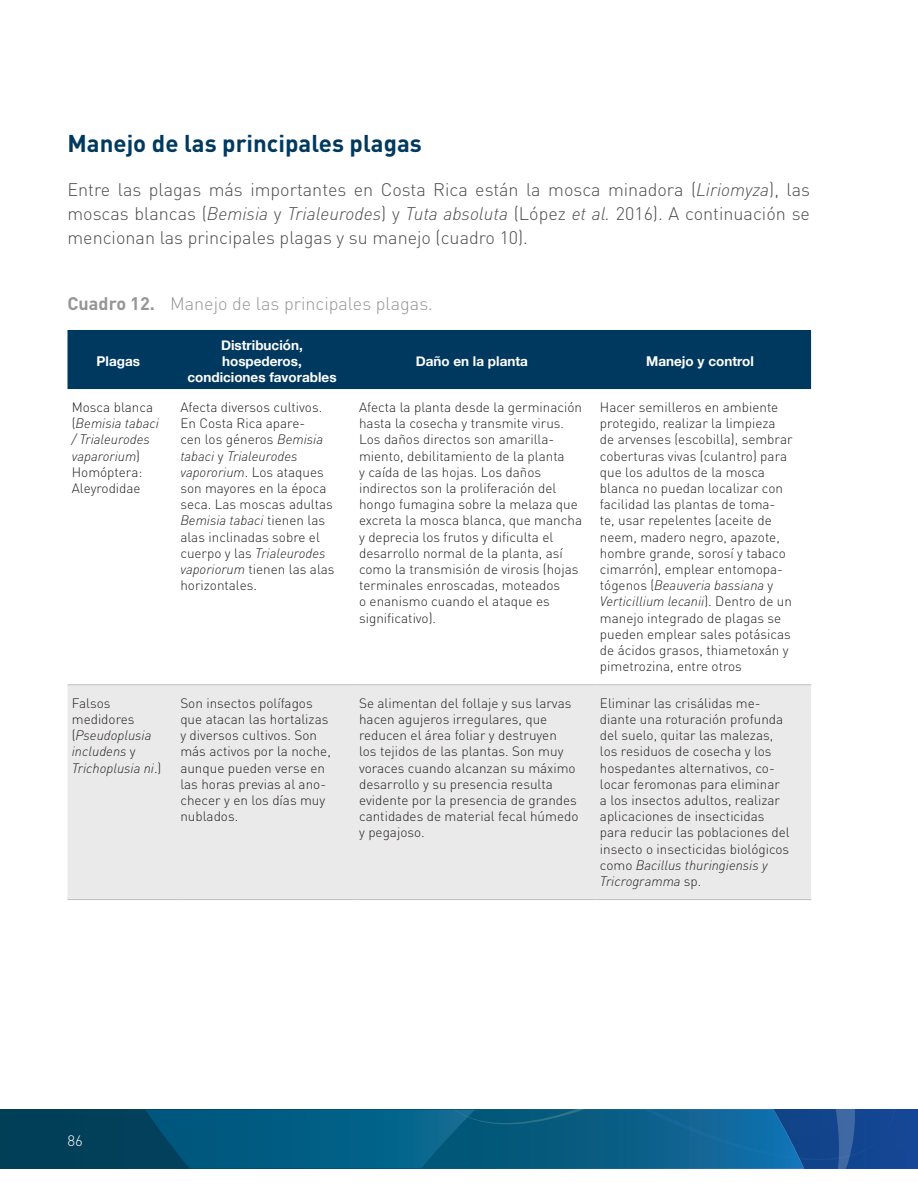
<style>
.page{position:relative;width:918px;height:1188px;background:#fff}
.page>*{position:absolute;margin:0;border:0;box-sizing:border-box;transform-origin:0 0}
.t1{font:700 24px "DIN Pro";color:#00395f}
.t2{font:300 18px/24px "DIN Pro";color:#4e4b4c;text-align:justify}
.t3{font:300 18px "DIN Pro";color:#969698}
.t4{font:300 15px "DIN Pro";color:#fff}
.t5{font:300 13.5px/16.2px "DIN Pro";color:#241f1f}
.t6{font:italic 300 13.5px/16.2px "DIN Pro";color:#241f1f}
.t7{font:700 13.5px/16.2px "Helvetica Neue";color:#fff;text-align:center}
.s1{font-style:italic}
.s2{font-weight:700}
.s3{font-style:normal}
</style>
<div class="page">
<div style="left:0;top:1110px;width:918px;height:59px;background:#013f59"></div>
<svg style="left:146px;top:1110px;width:772px;height:59px;background:#095b88"></svg>
<div style="left:68px;top:330px;width:743px;height:59px;background:#00395f"></div>
<div style="left:68px;top:686px;width:743px;height:213px;background:#ebeaea"></div>
<hr style="left:68px;top:685px;width:108px;height:1px;background:#c0bfc1">
<hr style="left:176px;top:685px;width:179px;height:1px;background:#c0bfc1">
<hr style="left:355px;top:685px;width:241px;height:1px;background:#c0bfc1">
<hr style="left:596px;top:685px;width:215px;height:1px;background:#c0bfc1">
<hr style="left:68px;top:899px;width:108px;height:1px;background:#c0bfc1">
<hr style="left:176px;top:899px;width:179px;height:1px;background:#c0bfc1">
<hr style="left:355px;top:899px;width:241px;height:1px;background:#c0bfc1">
<hr style="left:596px;top:899px;width:215px;height:1px;background:#c0bfc1">
<h1 class="t1" style="left:68px;top:123px;width:356px">Manejo de las principales plagas</h1>
<p class="t2" style="left:68px;top:176px;width:744px">Entre las plagas más importantes en Costa Rica están la mosca minadora (<span class="s1">Liriomyza</span>), las moscas blancas (<span class="s1">Bemisia</span> y <span class="s1">Trialeurodes</span>) y <span class="s1">Tuta absoluta</span> (López <span class="s1">et al.</span> 2016). A continuación se mencionan las principales plagas y su manejo (cuadro 10).</p>
<h2 class="t3" style="left:68px;top:290px;width:367px"><span class="s2">Cuadro 12.</span> Manejo de las principales plagas.</h2>
<p class="t7" style="left:97px;top:354px;width:45px">Plagas</p>
<p class="t7" style="left:187px;top:337px;width:151px">Distribución, hospederos, condiciones favorables</p>
<p class="t7" style="left:416px;top:354px;width:114px">Daño en la planta</p>
<p class="t7" style="left:646px;top:354px;width:109px">Manejo y control</p>
<p class="t6" style="left:72px;top:398px;width:89px"><span class="s3">Mosca blanca (</span>Bemisia tabaci / Trialeurodes vaparorium<span class="s3">)<br>Homóptera:<br>Aleyrodidae</span></p>
<p class="t5" style="left:180px;top:398px;width:156px">Afecta diversos cultivos.<br>En Costa Rica apare-<br>cen los géneros <span class="s1">Bemisia tabaci</span> y <span class="s1">Trialeurodes vapororium</span>. Los ataques son mayores en la época seca. Las moscas adultas<br><span class="s1">Bemisia tabaci</span> tienen las alas inclinadas sobre el cuerpo y las <span class="s1">Trialeurodes vaporiorum</span> tienen las alas horizontales.</p>
<p class="t5" style="left:359px;top:398px;width:225px">Afecta la planta desde la germinación hasta la cosecha y transmite virus.<br>Los daños directos son amarilla&shy;miento, debilitamiento de la planta<br>y caída de las hojas. Los daños indirectos son la proliferación del hongo fumagina sobre la melaza que excreta la mosca blanca, que mancha y deprecia los frutos y dificulta el desarrollo normal de la planta, así como la transmisión de virosis (hojas terminales enroscadas, moteados<br>o enanismo cuando el ataque es significativo).</p>
<p class="t5" style="left:600px;top:398px;width:194px">Hacer semilleros en ambiente protegido, realizar la limpieza de arvenses (escobilla), sembrar coberturas vivas (culantro) para que los adultos de la mosca blanca no puedan localizar con facilidad las plantas de toma&shy;te, usar repelentes (aceite de neem, madero negro, apazote, hombre grande, sorosí y tabaco cimarrón), emplear entomopa&shy;tógenos (<span class="s1">Beauveria bassiana</span> y<br><span class="s1">Verticillium lecanii</span>). Dentro de un manejo integrado de plagas se pueden emplear sales potásicas de ácidos grasos, thiametoxán y pimetrozina, entre otros</p>
<p class="t6" style="left:72px;top:694px;width:91px"><span class="s3">Falsos medidores (</span>Pseudoplusia includens <span class="s3">y<br></span>Trichoplusia ni<span class="s3">.)</span></p>
<p class="t5" style="left:180px;top:694px;width:152px">Son insectos polífagos que atacan las hortalizas y diversos cultivos. Son más activos por la noche, aunque pueden verse en las horas previas al ano&shy;checer y en los días muy nublados.</p>
<p class="t5" style="left:359px;top:694px;width:221px">Se alimentan del follaje y sus larvas hacen agujeros irregulares, que reducen el área foliar y destruyen<br>los tejidos de las plantas. Son muy voraces cuando alcanzan su máximo desarrollo y su presencia resulta evidente por la presencia de grandes cantidades de material fecal húmedo y pegajoso.</p>
<p class="t5" style="left:600px;top:694px;width:191px">Eliminar las crisálidas me&shy;diante una roturación profunda del suelo, quitar las malezas, los residuos de cosecha y los hospedantes alternativos, co&shy;locar feromonas para eliminar a los insectos adultos, realizar aplicaciones de insecticidas para reducir las poblaciones del insecto o insecticidas biológicos como <span class="s1">Bacillus thuringiensis y<br>Tricrogramma</span> sp.</p>
<p class="t4" style="left:68px;top:1129px;width:17px">86</p>
</div>
